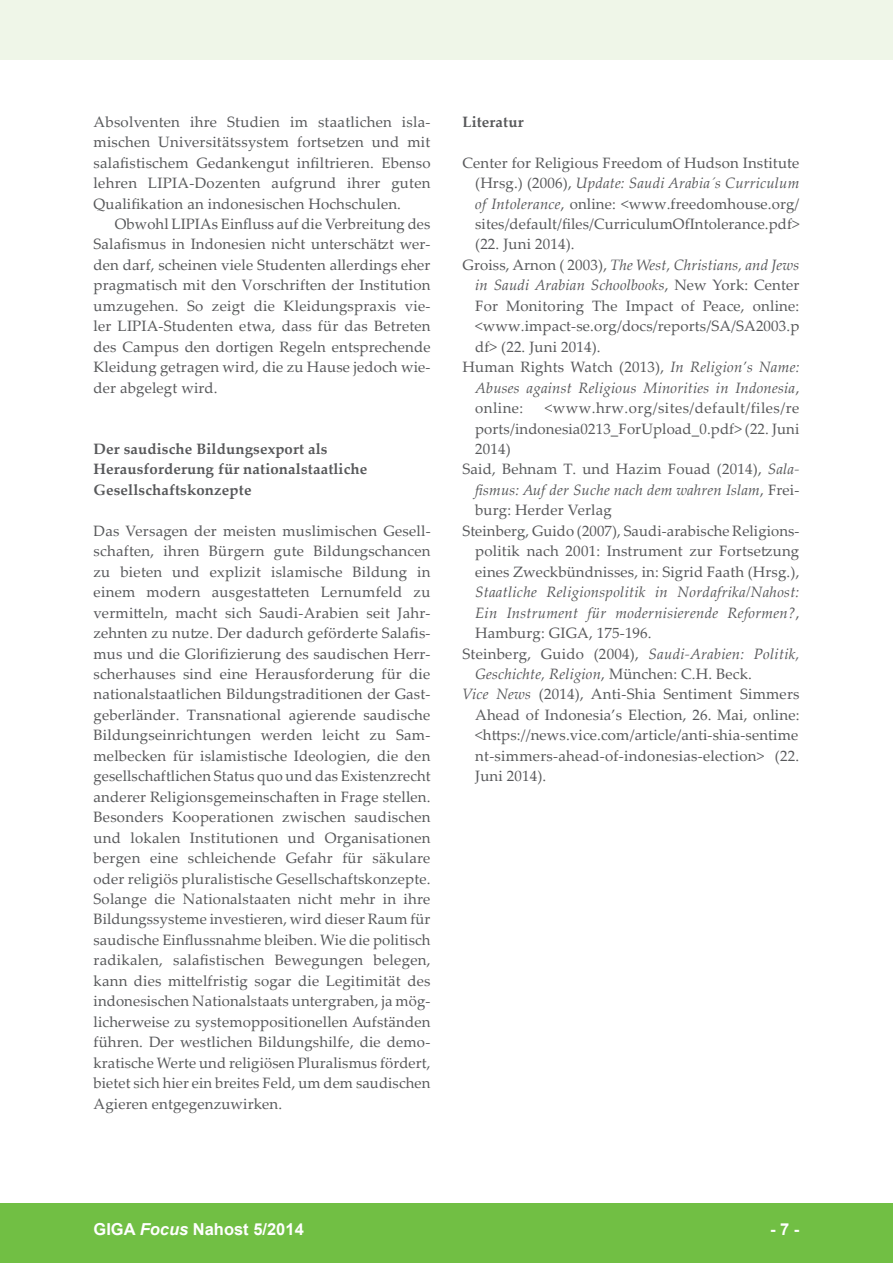
<style>
.page{position:relative;width:893px;height:1263px;background:#fff}
.page>*{position:absolute;margin:0;border:0;box-sizing:border-box;transform-origin:0 0}
.t1{font:700 16.5px "Arial";color:#fff}
.foc__text_1__absatz{font:15px/20.4px "Palatino Linotype";letter-spacing:.01em;color:#57585a;text-align:justify}
.foc__text_literatur{font:15px/20.4px "Palatino Linotype";letter-spacing:.01em;color:#57585a;text-align:justify}
.foc__text_fliesstext{font:15px/20.4px "Palatino Linotype";letter-spacing:.01em;color:#57585a;text-align:justify}
.foc__text_literatur-2{font:italic 15px/20.4px "Palatino Linotype";letter-spacing:.015em;color:#57585a;text-align:justify}
.foc__text_ueberschri{font:700 15px/20.4px "Palatino Linotype";letter-spacing:.01em;color:#57585a}
.s1{font-style:italic}
.s2{font-style:normal}
</style>
<div class="page">
<div style="left:0;top:1203px;width:893px;height:60px;background:#71bf44"></div>
<div style="left:0;top:0;width:893px;height:60px;background:#eff6e8"></div>
<p class="foc__text_fliesstext" style="left:94px;top:111px;width:339px">Absolventen ihre Studien im staatlichen isla&shy;mischen Universitätssystem fortsetzen und mit salafistischem Gedankengut infiltrieren. Ebenso lehren LIPIA-Dozenten aufgrund ihrer guten Qualifikation an indonesischen Hochschulen.</p>
<p class="foc__text_fliesstext" style="left:94px;top:213px;width:339px;text-indent:21px">Obwohl LIPIAs Einfluss auf die Verbreitung des Salafismus in Indonesien nicht unterschätzt wer&shy;den darf, scheinen viele Studenten allerdings eher pragmatisch mit den Vorschriften der Institution umzugehen. So zeigt die Kleidungspraxis vie&shy;ler LIPIA-Studenten etwa, dass für das Betreten des Campus den dortigen Regeln entsprechende Kleidung getragen wird, die zu Hause jedoch wie&shy;der abgelegt wird.</p>
<p class="foc__text_ueberschri" style="left:94px;top:438px;width:275px">Der saudische Bildungsexport als<br>Herausforderung für nationalstaatliche<br>Gesellschaftskonzepte</p>
<p class="foc__text_1__absatz" style="left:94px;top:520px;width:339px">Das Versagen der meisten muslimischen Gesell&shy;schaften, ihren Bürgern gute Bildungschancen zu bieten und explizit islamische Bildung in einem modern ausgestatteten Lernumfeld zu vermitteln, macht sich Saudi-Arabien seit Jahr&shy;zehnten zu nutze. Der dadurch geförderte Salafis&shy;mus und die Glorifizierung des saudischen Herr&shy;scherhauses sind eine Herausforderung für die nationalstaatlichen Bildungstraditionen der Gast&shy;geberländer. Transnational agierende saudische Bildungseinrichtungen werden leicht zu Sam&shy;melbecken für islamistische Ideologien, die den gesellschaftlichen Status quo und das Existenzrecht anderer Religionsgemeinschaften in Frage stellen.<br>Besonders Kooperationen zwischen saudischen und lokalen Institutionen und Organisationen bergen eine schleichende Gefahr für säkulare oder religiös pluralistische Gesellschaftskonzepte.<br>Solange die Nationalstaaten nicht mehr in ihre Bildungssysteme investieren, wird dieser Raum für saudische Einflussnahme bleiben. Wie die politisch radikalen, salafistischen Bewegungen belegen, kann dies mittelfristig sogar die Legitimität des indonesischen Nationalstaats untergraben, ja mög&shy;licherweise zu systemoppositionellen Aufständen führen. Der westlichen Bildungshilfe, die demo&shy;kratische Werte und religiösen Pluralismus fördert, bietet sich hier ein breites Feld, um dem saudischen Agieren entgegenzuwirken.</p>
<p class="foc__text_ueberschri" style="left:462px;top:111px;width:63px">Literatur</p>
<p class="foc__text_literatur" style="left:475px;top:152px;width:326px;text-indent:-13px">Center for Religious Freedom of Hudson Institute (Hrsg.) (2006), <span class="s1">Update: Saudi Arabia´s Curriculum of Intolerance</span>, online: &lt;www.freedomhouse.org/ sites/default/files/CurriculumOfIntolerance.pdf&gt; (22. Juni 2014).</p>
<p class="foc__text_literatur" style="left:475px;top:254px;width:326px;text-indent:-13px">Groiss, Arnon ( 2003), <span class="s1">The West, Christians, and Jews in Saudi Arabian Schoolbooks</span>, New York: Center For Monitoring The Impact of Peace, online: &lt;www.impact-se.org/docs/reports/SA/SA2003.p df&gt; (22. Juni 2014).</p>
<p class="foc__text_literatur-2" style="left:475px;top:356px;width:326px;text-indent:-13px"><span class="s2">Human Rights Watch (2013),</span> In Religion’s Name:<br>Abuses against Religious Minorities in Indonesia<span class="s2">, online:</span></p>
<p class="foc__text_literatur" style="left:475px;top:397px;width:326px;text-indent:70px">&lt;www.hrw.org/sites/default/files/re ports/indonesia0213_ForUpload_0.pdf&gt; (22. Juni 2014)</p>
<p class="foc__text_literatur" style="left:475px;top:459px;width:326px;text-indent:-13px">Said, Behnam T. und Hazim Fouad (2014), <span class="s1">Sala&shy;fismus: Auf der Suche nach dem wahren Islam</span>, Frei&shy;burg: Herder Verlag</p>
<p class="foc__text_literatur" style="left:475px;top:520px;width:326px;text-indent:-13px">Steinberg, Guido (2007), Saudi-arabische Religions&shy;politik nach 2001: Instrument zur Fortsetzung eines Zweckbündnisses, in: Sigrid Faath (Hrsg.), <span class="s1">Staatliche Religionspolitik in Nordafrika/Nahost:<br>Ein Instrument für modernisierende Reformen?</span>, Hamburg: GIGA, 175-196.</p>
<p class="foc__text_literatur-2" style="left:475px;top:643px;width:326px;text-indent:-13px"><span class="s2">Steinberg, Guido (2004),</span> Saudi-Arabien: Politik,<br>Geschichte, Religion<span class="s2">, München: C.H. Beck.</span></p>
<p class="foc__text_literatur" style="left:475px;top:684px;width:326px;text-indent:-13px"><span class="s1">Vice News</span> (2014), Anti-Shia Sentiment Simmers Ahead of Indonesia’s Election, 26. Mai, online: &lt;https://news.vice.com/article/anti-shia-sentime nt-simmers-ahead-of-indonesias-election&gt; (22.<br>Juni 2014).</p>
<p class="t1" style="left:94px;top:1218px;width:212px">GIGA <span class="s1">Focus</span> Nahost 5/2014</p>
<p class="t1" style="left:770px;top:1218px;width:31px">- 7 -</p>
</div>
